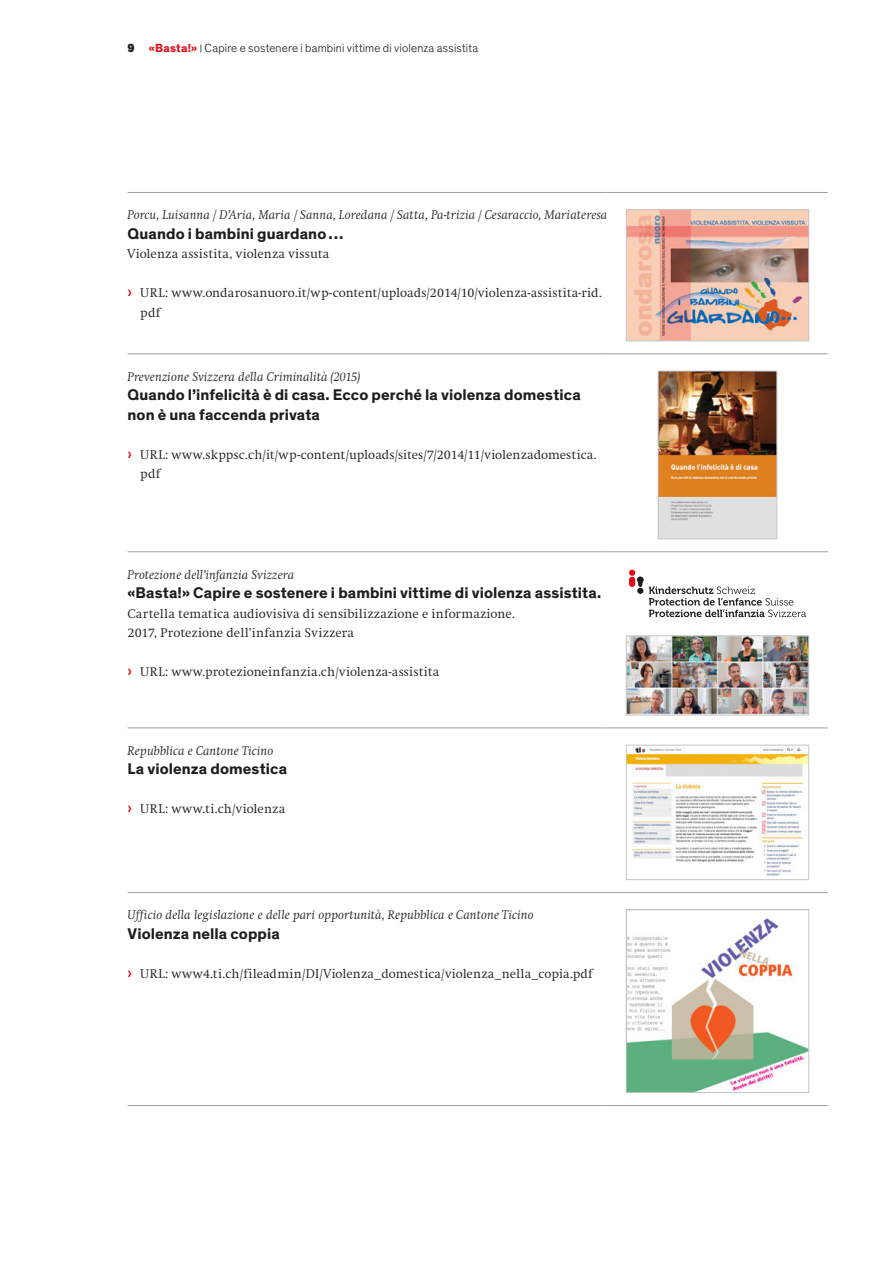
<style>
.page{position:relative;width:893px;height:1263px;background:#fff}
.page>*{position:absolute;margin:0;border:0;box-sizing:border-box;transform-origin:0 0}
.t1{font:700 15.75px/19.5px "Theinhardt";letter-spacing:.005em;color:#1d1d1b}
.t2{font:300 13.2px/19.5px "Swift";letter-spacing:.005em;color:#1d1d1b}
.t3{font:italic 300 13.2px "Swift";letter-spacing:.01em;color:#1d1d1b}
.t4{font:300 12px "Theinhardt";letter-spacing:.015em;color:#1d1d1b}
.s1{font-weight:900}
.s2{font-weight:700;color:#e30613}
.s3{font-size:9.6px}
.s4{font-weight:800;font-size:16.5px;color:#e30613}
</style>
<div class="page">
<hr style="left:128px;top:192px;width:479px;height:1px;background:#9d9d9c">
<hr style="left:607px;top:192px;width:221px;height:1px;background:#9d9d9c">
<hr style="left:128px;top:353px;width:479px;height:1px;background:#9d9d9c">
<hr style="left:607px;top:353px;width:221px;height:1px;background:#9d9d9c">
<hr style="left:128px;top:551px;width:479px;height:1px;background:#9d9d9c">
<hr style="left:607px;top:551px;width:221px;height:1px;background:#9d9d9c">
<hr style="left:128px;top:727px;width:479px;height:1px;background:#9d9d9c">
<hr style="left:607px;top:727px;width:221px;height:1px;background:#9d9d9c">
<hr style="left:128px;top:892px;width:479px;height:1px;background:#9d9d9c">
<hr style="left:607px;top:892px;width:221px;height:1px;background:#9d9d9c">
<hr style="left:128px;top:1105px;width:479px;height:1px;background:#9d9d9c">
<hr style="left:607px;top:1105px;width:221px;height:1px;background:#9d9d9c">
<img style="left:628px;top:211px;width:179px;height:128px">
<div style="left:626px;top:209px;width:183px;height:132px;border:1px solid #c6c6c6"></div>
<img style="left:660px;top:373px;width:115px;height:164px">
<div style="left:658px;top:371px;width:119px;height:168px;border:1px solid #c6c6c6"></div>
<svg style="left:629px;top:570px;width:177px;height:47px"></svg>
<img style="left:628px;top:638px;width:179px;height:75px">
<div style="left:626px;top:636px;width:183px;height:79px;border:1px solid #c6c6c6"></div>
<img style="left:628px;top:747px;width:179px;height:129px">
<div style="left:626px;top:745px;width:183px;height:135px;border:1px solid #c6c6c6"></div>
<img style="left:628px;top:918px;width:179px;height:173px">
<div style="left:626px;top:909px;width:183px;height:184px;border:1px solid #c6c6c6"></div>
<p class="t4" style="left:128px;top:41px;width:352px"><span class="s1">9</span> <span class="s2">«Basta!»</span> <span class="s3">|</span> Capire e sostenere i bambini vittime di violenza assistita</p>
<p class="t3" style="left:128px;top:208px;width:481px">Porcu, Luisanna / D’Aria, Maria / Sanna, Loredana / Satta, Pa-trizia / Cesaraccio, Mariateresa</p>
<p class="t1" style="left:128px;top:224px;width:217px">Quando i bambini guardano …</p>
<p class="t2" style="left:128px;top:244px;width:203px">Violenza assistita, violenza vissuta</p>
<p class="t2" style="left:140px;top:283px;width:463px;text-indent:-13px"><span class="s4">›</span> URL: www.ondarosanuoro.it/wp-content/uploads/2014/10/violenza-assistita-rid. pdf</p>
<p class="t3" style="left:128px;top:369px;width:234px">Prevenzione Svizzera della Criminalità (2015)</p>
<p class="t1" style="left:128px;top:385px;width:455px">Quando l’infelicità è di casa. Ecco perché la violenza domestica non è una faccenda privata</p>
<p class="t2" style="left:140px;top:445px;width:458px;text-indent:-13px"><span class="s4">›</span> URL: www.skppsc.ch/it/wp-content/uploads/sites/7/2014/11/violenzadomestica. pdf</p>
<p class="t3" style="left:128px;top:567px;width:168px">Protezione dell’infanzia Svizzera</p>
<p class="t1" style="left:128px;top:583px;width:475px">«Basta!» Capire e sostenere i bambini vittime di violenza assistita.</p>
<p class="t2" style="left:128px;top:604px;width:389px">Cartella tematica audiovisiva di sensibilizzazione e informazione.</p>
<p class="t2" style="left:128px;top:623px;width:228px">2017, Protezione dell’infanzia Svizzera</p>
<p class="t2" style="left:128px;top:662px;width:313px"><span class="s4">›</span> URL: www.protezioneinfanzia.ch/violenza-assistita</p>
<p class="t3" style="left:128px;top:743px;width:147px">Repubblica e Cantone Ticino</p>
<p class="t1" style="left:128px;top:760px;width:161px">La violenza domestica</p>
<p class="t2" style="left:128px;top:799px;width:159px"><span class="s4">›</span> URL: www.ti.ch/violenza</p>
<p class="t3" style="left:128px;top:908px;width:407px">Ufficio della legislazione e delle pari opportunità, Repubblica e Cantone Ticino</p>
<p class="t1" style="left:128px;top:924px;width:154px">Violenza nella coppia</p>
<p class="t2" style="left:128px;top:964px;width:467px"><span class="s4">›</span> URL: www4.ti.ch/fileadmin/DI/Violenza_domestica/violenza_nella_copia.pdf</p>
</div>
